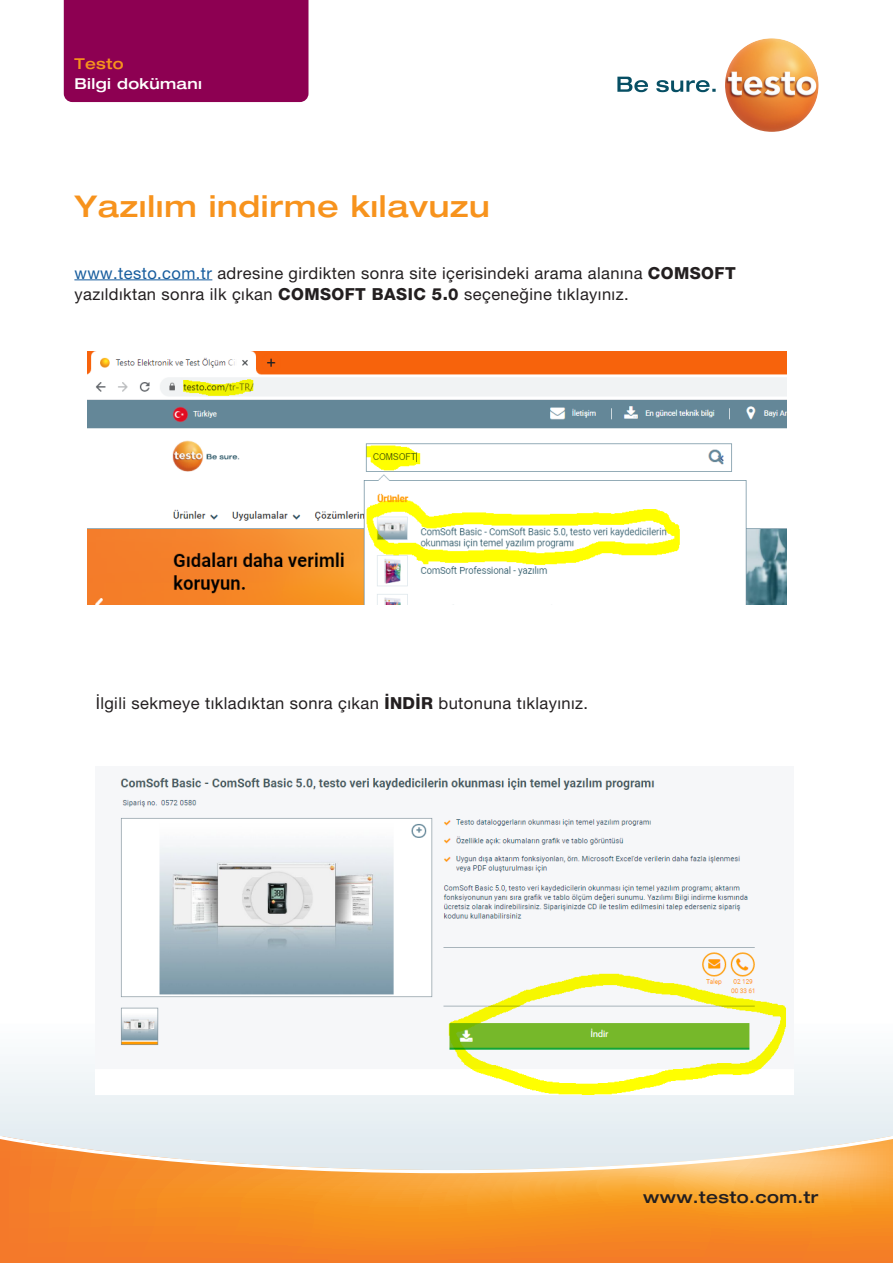
<style>
.page{position:relative;width:893px;height:1263px;background:#fff}
.page>*{position:absolute;margin:0;border:0;box-sizing:border-box;transform-origin:0 0}
.Headline_Titel{font:500 expanded 30px "Helvetica Neue LTW1 G";letter-spacing:.025em;color:#f7931d}
.Copy_8_5_pt{font:16.5px/21px "Helvetica Neue LTW1 G";letter-spacing:.025em;color:#231f20}
.www_testo_de{font:500 expanded 16.5px "Helvetica Neue LTW1 G";letter-spacing:.025em;color:#231f20}
.Copy_8_5_pt-2{font:500 expanded 15px "Helvetica Neue LTW1 G";letter-spacing:.025em;color:#fff}
.Copy_8_5_pt-3{font:500 expanded 15px "Helvetica Neue LTW1 G";letter-spacing:.025em;color:#f7931d}
.s1{color:#175d9e}
.s2{font-family:"Helvetica Neue LT Com";font-weight:800}
</style>
<div class="page">
<div style="left:0;top:1064px;width:893px;height:67px;background:#eaf1f4"></div>
<svg style="left:0;top:1131px;width:893px;height:132px;background:#f2a75b"></svg>
<div style="left:64px;top:0;width:244px;height:102px;background:#8d0052"></div>
<svg style="left:617px;top:77px;width:99px;height:15px"></svg>
<img style="left:725px;top:38px;width:94px;height:94px;border-radius:47px">
<hr style="left:74px;top:279px;width:138px;height:1px;background:#175d9e">
<img style="left:87px;top:352px;width:699px;height:253px">
<img style="left:96px;top:777px;width:697px;height:318px">
<p class="Copy_8_5_pt-3" style="left:74px;top:54px;width:51px">Testo</p>
<p class="Copy_8_5_pt-2" style="left:74px;top:74px;width:129px">Bilgi dokümanı</p>
<p class="Headline_Titel" style="left:74px;top:187px;width:417px">Yazılım indirme kılavuzu</p>
<p class="Copy_8_5_pt" style="left:74px;top:262px;width:663px"><span class="s1">www.testo.com.tr</span> adresine girdikten sonra site içerisindeki arama alanına <span class="s2">COMSOFT </span>yazıldıktan sonra ilk çıkan <span class="s2">COMSOFT BASIC 5.0</span> seçeneğine tıklayınız.</p>
<p class="Copy_8_5_pt" style="left:96px;top:693px;width:494px">İlgili sekmeye tıkladıktan sonra çıkan <span class="s2">İNDİR</span> butonuna tıklayınız.</p>
<p class="www_testo_de" style="left:643px;top:1187px;width:177px">www.testo.com.tr</p>
</div>
